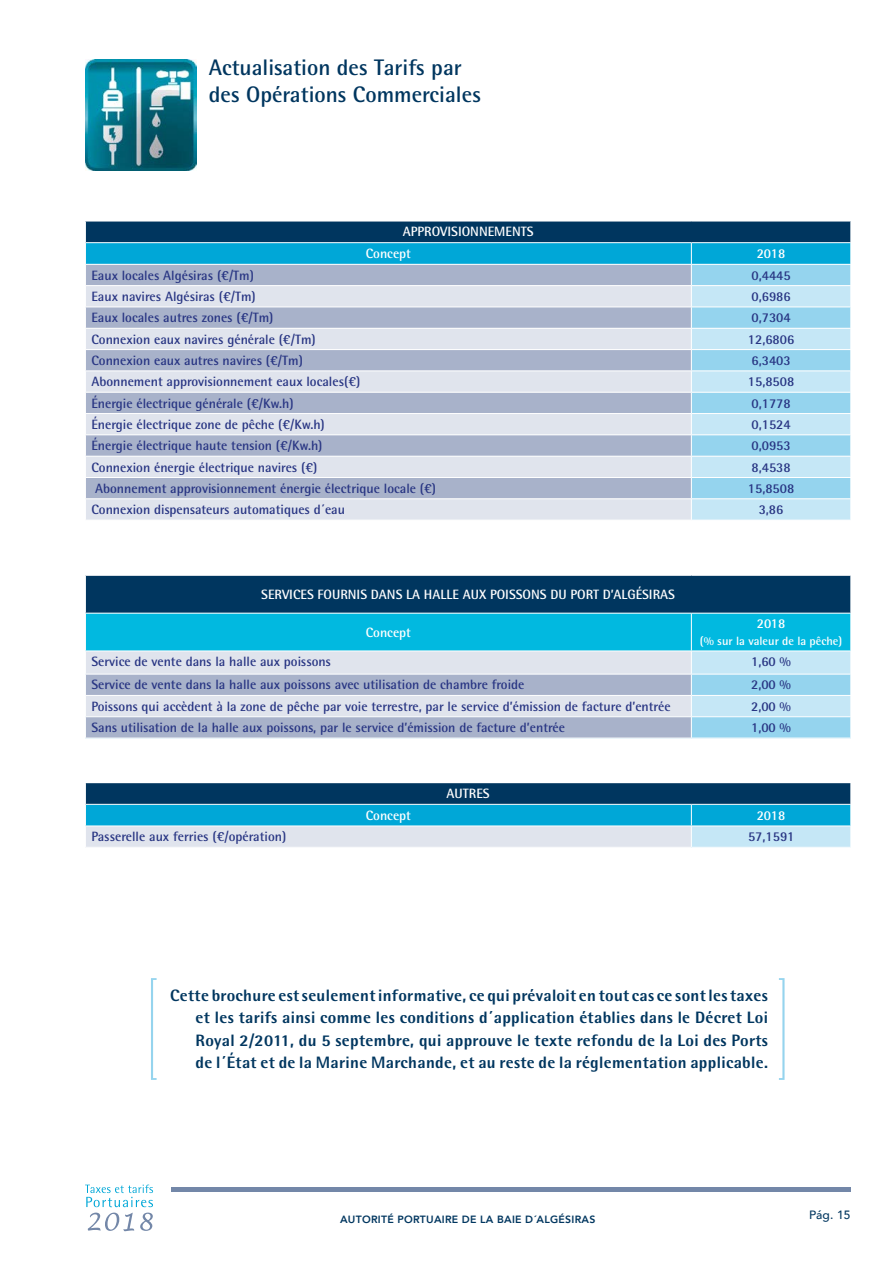
<style>
.page{position:relative;width:893px;height:1263px;background:#fff}
.page>*{position:absolute;margin:0;border:0;box-sizing:border-box;transform-origin:0 0}
.t1{font:700 22.5px/27px "Rotis Semi Sans Std";color:#00365f}
.t2{font:800 16.5px/22.5px "Rotis Semi Sans Std";letter-spacing:.02em;color:#00365f;text-align:justify}
.t3{font:700 13.5px "Rotis Semi Sans Std";color:#283583}
.t4{font:700 13.5px/21.6px "Rotis Semi Sans Std";color:#fff}
.t5{font:700 12px "Rotis Semi Sans Std";color:#fff}
.t6{font:500 12px "Avenir";color:#00365f}
.t7{font:800 10.5px "Avenir";letter-spacing:.025em;color:#00365f}
</style>
<div class="page">
<hr style="left:171px;top:1187px;width:679px;height:4px;background:#7387a8">
<svg style="left:85px;top:1184px;width:68px;height:47px"></svg>
<img style="left:85px;top:60px;width:111px;height:111px">
<svg style="left:85px;top:221px;width:766px;height:299px;background:#a8c4d8"></svg>
<svg style="left:85px;top:783px;width:766px;height:64px;background:#4d98b8"></svg>
<hr style="left:85px;top:804px;width:606px;height:1px;background:#fff">
<hr style="left:691px;top:804px;width:160px;height:1px;background:#fff">
<svg style="left:151px;top:978px;width:633px;height:102px"></svg>
<div style="left:85px;top:575px;width:766px;height:38px;background:#00365f"></div>
<hr style="left:85px;top:575px;width:606px;height:1px;background:#fff">
<hr style="left:85px;top:576px;width:1px;height:37px;background:#fff">
<hr style="left:691px;top:575px;width:160px;height:1px;background:#fff">
<hr style="left:850px;top:576px;width:1px;height:37px;background:#fff">
<svg style="left:85px;top:613px;width:766px;height:125px;background:#8acae1"></svg>
<h1 class="t1" style="left:209px;top:54px;width:274px">Actualisation des Tarifs par des Opérations Commerciales</h1>
<p class="t4" style="left:366px;top:221px;width:169px;text-indent:37px">APPROVISIONNEMENTS<br>Concept</p>
<p class="t4" style="left:757px;top:242px;width:30px">2018</p>
<p class="t3" style="left:91px;top:267px;width:164px">Eaux locales Algésiras (€/Tm)</p>
<p class="t3" style="left:751px;top:267px;width:41px">0,4445</p>
<p class="t3" style="left:91px;top:288px;width:166px">Eaux navires Algésiras (€/Tm)</p>
<p class="t3" style="left:751px;top:288px;width:41px">0,6986</p>
<p class="t3" style="left:91px;top:309px;width:184px">Eaux locales autres zones (€/Tm)</p>
<p class="t3" style="left:751px;top:309px;width:41px">0,7304</p>
<p class="t3" style="left:91px;top:331px;width:226px">Connexion eaux navires générale (€/Tm)</p>
<p class="t3" style="left:748px;top:331px;width:48px">12,6806</p>
<p class="t3" style="left:91px;top:352px;width:213px">Connexion eaux autres navires (€/Tm)</p>
<p class="t3" style="left:751px;top:352px;width:41px">6,3403</p>
<p class="t3" style="left:91px;top:373px;width:271px">Abonnement approvisionnement eaux locales(€)</p>
<p class="t3" style="left:748px;top:373px;width:48px">15,8508</p>
<p class="t3" style="left:91px;top:395px;width:204px">Énergie électrique générale (€/Kw.h)</p>
<p class="t3" style="left:751px;top:395px;width:41px">0,1778</p>
<p class="t3" style="left:91px;top:416px;width:235px">Énergie électrique zone de pêche (€/Kw.h)</p>
<p class="t3" style="left:751px;top:416px;width:41px">0,1524</p>
<p class="t3" style="left:91px;top:437px;width:233px">Énergie électrique haute tension (€/Kw.h)</p>
<p class="t3" style="left:751px;top:437px;width:41px">0,0953</p>
<p class="t3" style="left:91px;top:459px;width:227px">Connexion énergie électrique navires (€)</p>
<p class="t3" style="left:751px;top:459px;width:41px">8,4538</p>
<p class="t3" style="left:95px;top:480px;width:343px">Abonnement approvisionnement énergie électrique locale (€)</p>
<p class="t3" style="left:748px;top:480px;width:48px">15,8508</p>
<p class="t3" style="left:91px;top:501px;width:255px">Connexion dispensateurs automatiques d´eau</p>
<p class="t3" style="left:759px;top:501px;width:26px">3,86</p>
<p class="t4" style="left:261px;top:583px;width:415px">SERVICES FOURNIS DANS LA HALLE AUX POISSONS DU PORT D’ALGÉSIRAS</p>
<p class="t4" style="left:366px;top:621px;width:47px">Concept</p>
<p class="t4" style="left:757px;top:613px;width:30px">2018</p>
<p class="t5" style="left:700px;top:633px;width:144px">(% sur la valeur de la pêche)</p>
<p class="t3" style="left:91px;top:653px;width:241px">Service de vente dans la halle aux poissons</p>
<p class="t3" style="left:751px;top:653px;width:42px">1,60 %</p>
<p class="t3" style="left:91px;top:676px;width:435px">Service de vente dans la halle aux poissons avec utilisation de chambre froide</p>
<p class="t3" style="left:751px;top:676px;width:42px">2,00 %</p>
<p class="t3" style="left:91px;top:698px;width:581px">Poissons qui accèdent à la zone de pêche par voie terrestre, par le service d’émission de facture d’entrée</p>
<p class="t3" style="left:751px;top:698px;width:42px">2,00 %</p>
<p class="t3" style="left:91px;top:719px;width:475px">Sans utilisation de la halle aux poissons, par le service d’émission de facture d’entrée</p>
<p class="t3" style="left:751px;top:719px;width:42px">1,00 %</p>
<p class="t4" style="left:447px;top:782px;width:45px">AUTRES</p>
<p class="t4" style="left:366px;top:804px;width:47px">Concept</p>
<p class="t4" style="left:757px;top:804px;width:30px">2018</p>
<p class="t3" style="left:91px;top:828px;width:196px">Passerelle aux ferries (€/opération)</p>
<p class="t3" style="left:748px;top:828px;width:48px">57,1591</p>
<p class="t2" style="left:196px;top:984px;width:574px;text-indent:-26px">Cette brochure est seulement informative, ce qui prévaloit en tout cas ce sont les taxes et les tarifs ainsi comme les conditions d´application établies dans le Décret Loi Royal 2/2011, du 5 septembre, qui approuve le texte refondu de la Loi des Ports de l´État et de la Marine Marchande, et au reste de la réglementation applicable.</p>
<p class="t7" style="left:340px;top:1211px;width:257px">AUTORITÉ PORTUAIRE DE LA BAIE D´ALGÉSIRAS</p>
<p class="t6" style="left:809px;top:1204px;width:43px">Pág. 15</p>
</div>
